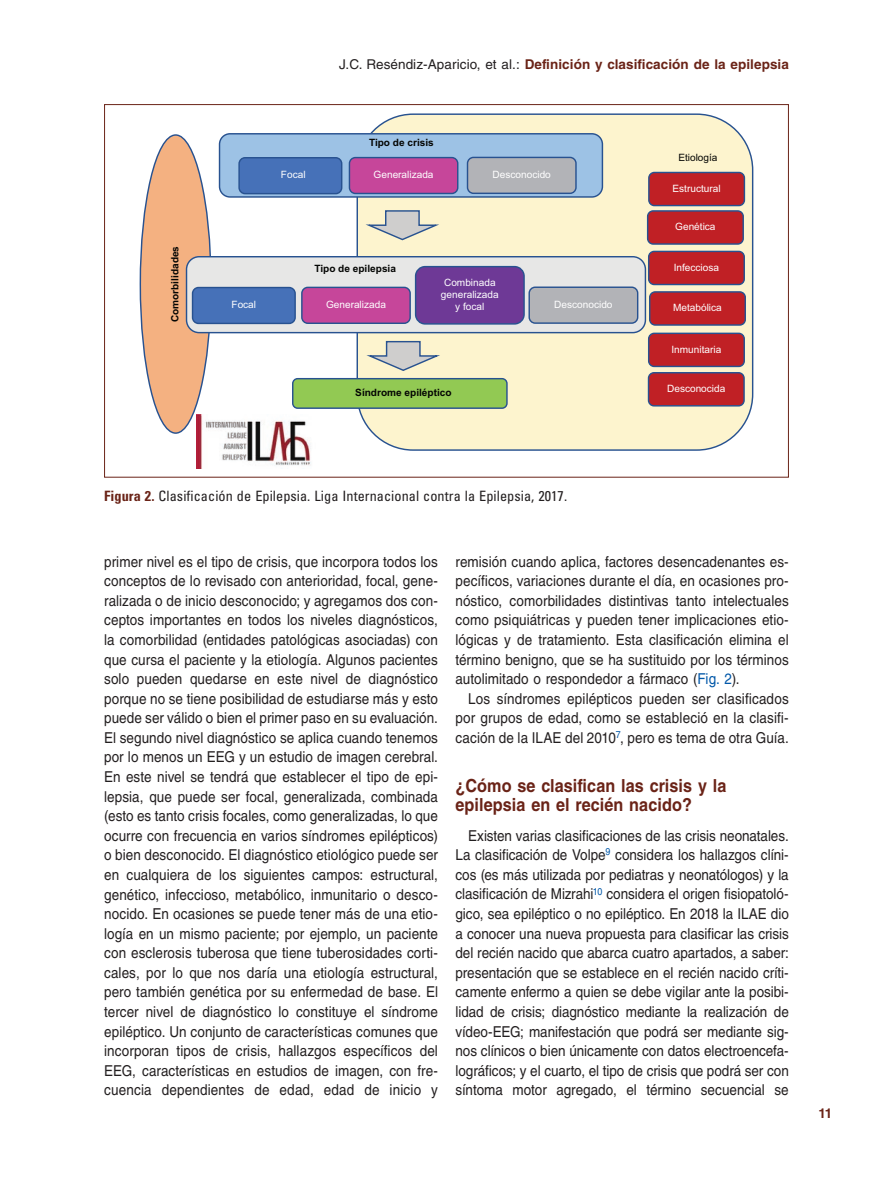
<style>
.page{position:relative;width:893px;height:1191px;background:#fff}
.page>*{position:absolute;margin:0;border:0;box-sizing:border-box;transform-origin:0 0}
.t1{font:700 18px/19.5px "Helvetica LT Std";letter-spacing:.005em;color:#6a2317;scale:.9 1}
.t2{font:15px/19.6px "Helvetica LT Std";letter-spacing:.005em;color:#231f20;text-align:justify;scale:.9 1}
.t3{font:condensed 14.25px "Univers LT Std";letter-spacing:.005em;color:#231f20}
.t4{font:700 13.5px "Helvetica LT Std";letter-spacing:.005em;color:#6a2317}
.t5{font:10.05px/12.1px "Arial";color:#fff;text-align:center}
.t6{font:700 10.05px "Arial";color:#040503}
.t7{font:10.05px "Arial";color:#040503}
.s1{font-weight:400;color:#231f20}
.s2{font-weight:700;color:#6a2317}
.s3{color:#0157a8}
</style>
<div class="page">
<img style="left:196px;top:414px;width:115px;height:54px">
<div style="left:140px;top:135px;width:71px;height:298px;background:#f4b181;border-radius:50%"></div>
<div style="left:357px;top:114px;width:396px;height:336px;background:#fdf4ce;border-radius:56px"></div>
<div style="left:649px;top:172px;width:95px;height:33px;background:#c02025;border-radius:6px"></div>
<div style="left:648px;top:172px;width:97px;height:34px;border:1px solid #285290;border-radius:6px"></div>
<div style="left:648px;top:211px;width:95px;height:33px;background:#c02025;border-radius:6px"></div>
<div style="left:647px;top:210px;width:97px;height:35px;border:1px solid #285290;border-radius:6px"></div>
<div style="left:649px;top:251px;width:95px;height:33px;background:#c02025;border-radius:6px"></div>
<div style="left:648px;top:251px;width:97px;height:34px;border:1px solid #285290;border-radius:6px"></div>
<div style="left:650px;top:292px;width:95px;height:33px;background:#c02025;border-radius:6px"></div>
<div style="left:649px;top:291px;width:97px;height:35px;border:1px solid #285290;border-radius:6px"></div>
<div style="left:649px;top:333px;width:95px;height:33px;background:#c02025;border-radius:6px"></div>
<div style="left:648px;top:332px;width:97px;height:35px;border:1px solid #285290;border-radius:6px"></div>
<div style="left:648px;top:373px;width:96px;height:33px;background:#c02025;border-radius:6px"></div>
<div style="left:648px;top:372px;width:97px;height:34px;border:1px solid #285290;border-radius:6px"></div>
<div style="left:220px;top:134px;width:382px;height:63px;background:#9dc2e5;border-radius:11px"></div>
<div style="left:219px;top:133px;width:384px;height:65px;border:1px solid #285290;border-radius:11px"></div>
<div style="left:239px;top:158px;width:103px;height:36px;background:#4671b8;border-radius:6px"></div>
<div style="left:238px;top:157px;width:104px;height:37px;border:1px solid #285290;border-radius:6px"></div>
<div style="left:349px;top:158px;width:109px;height:35px;background:#c6469a;border-radius:6px"></div>
<div style="left:349px;top:157px;width:109px;height:37px;border:1px solid #285290;border-radius:6px"></div>
<div style="left:467px;top:157px;width:109px;height:36px;background:#b2b3b7;border-radius:6px"></div>
<div style="left:467px;top:157px;width:110px;height:37px;border:1px solid #285290;border-radius:6px"></div>
<div style="left:187px;top:257px;width:458px;height:76px;background:#e7e7e6;border-radius:13px"></div>
<div style="left:186px;top:256px;width:460px;height:77px;border:1px solid #285290;border-radius:13px"></div>
<div style="left:193px;top:287px;width:102px;height:36px;background:#4671b8;border-radius:6px"></div>
<div style="left:192px;top:287px;width:104px;height:37px;border:1px solid #285290;border-radius:6px"></div>
<div style="left:302px;top:287px;width:108px;height:36px;background:#c6469a;border-radius:6px"></div>
<div style="left:301px;top:287px;width:110px;height:37px;border:1px solid #285290;border-radius:6px"></div>
<div style="left:529px;top:287px;width:109px;height:36px;background:#b2b3b7;border-radius:6px"></div>
<div style="left:528px;top:286px;width:110px;height:38px;border:1px solid #285290;border-radius:6px"></div>
<div style="left:416px;top:267px;width:108px;height:57px;background:#6e3996;border-radius:10px"></div>
<div style="left:415px;top:266px;width:110px;height:59px;border:1px solid #285290;border-radius:10px"></div>
<div style="left:293px;top:379px;width:214px;height:29px;background:#92c953;border-radius:5px"></div>
<div style="left:292px;top:378px;width:216px;height:31px;border:1px solid #285290;border-radius:5px"></div>
<svg style="left:367px;top:210px;width:72px;height:31px"></svg>
<svg style="left:368px;top:340px;width:72px;height:31px"></svg>
<p class="t6" style="left:168px;top:322px;width:78px;rotate:-90deg">Comorbilidades</p>
<p class="t4" style="left:339px;top:56px;width:451px"><span class="s1">J.C. Reséndiz-Aparicio, et al.:</span> Definición y clasificación de la epilepsia</p>
<p class="t6" style="left:369px;top:136px;width:66px">Tipo de crisis</p>
<p class="t5" style="left:281px;top:169px;width:26px">Focal</p>
<p class="t5" style="left:374px;top:169px;width:61px">Generalizada</p>
<p class="t5" style="left:493px;top:169px;width:60px">Desconocido</p>
<p class="t6" style="left:314px;top:262px;width:83px">Tipo de epilepsia</p>
<p class="t5" style="left:231px;top:299px;width:26px">Focal</p>
<p class="t5" style="left:326px;top:298px;width:61px">Generalizada</p>
<p class="t5" style="left:441px;top:276px;width:59px">Combinada generalizada y focal</p>
<p class="t6" style="left:355px;top:386px;width:98px">Síndrome epiléptico</p>
<p class="t5" style="left:554px;top:298px;width:60px">Desconocido</p>
<p class="t7" style="left:678px;top:151px;width:41px">Etiología</p>
<p class="t5" style="left:672px;top:182px;width:50px">Estructural</p>
<p class="t5" style="left:675px;top:221px;width:42px">Genética</p>
<p class="t5" style="left:674px;top:261px;width:47px">Infecciosa</p>
<p class="t5" style="left:673px;top:302px;width:50px">Metabólica</p>
<p class="t5" style="left:671px;top:343px;width:51px">Inmunitaria</p>
<p class="t5" style="left:667px;top:382px;width:60px">Desconocida</p>
<p class="t3" style="left:104px;top:486px;width:464px"><span class="s2">Figura 2.</span> Clasificación de Epilepsia. Liga Internacional contra la Epilepsia, 2017.</p>
<p class="t2" style="left:104px;top:551px;width:372px">primer nivel es el tipo de crisis, que incorpora todos los conceptos de lo revisado con anterioridad, focal, gene&shy;ralizada o de inicio desconocido; y agregamos dos con&shy;ceptos importantes en todos los niveles diagnósticos, la comorbilidad (entidades patológicas asociadas) con que cursa el paciente y la etiología. Algunos pacientes solo pueden quedarse en este nivel de diagnóstico porque no se tiene posibilidad de estudiarse más y esto puede ser válido o bien el primer paso en su evaluación.<br>El segundo nivel diagnóstico se aplica cuando tenemos por lo menos un EEG y un estudio de imagen cerebral.<br>En este nivel se tendrá que establecer el tipo de epi&shy;lepsia, que puede ser focal, generalizada, combinada (esto es tanto crisis focales, como generalizadas, lo que ocurre con frecuencia en varios síndromes epilépticos) o bien desconocido. El diagnóstico etiológico puede ser en cualquiera de los siguientes campos: estructural, genético, infeccioso, metabólico, inmunitario o desco&shy;nocido. En ocasiones se puede tener más de una etio&shy;logía en un mismo paciente; por ejemplo, un paciente con esclerosis tuberosa que tiene tuberosidades corti&shy;cales, por lo que nos daría una etiología estructural, pero también genética por su enfermedad de base. El tercer nivel de diagnóstico lo constituye el síndrome epiléptico. Un conjunto de características comunes que incorporan tipos de crisis, hallazgos específicos del EEG, características en estudios de imagen, con fre&shy;cuencia dependientes de edad, edad de inicio y</p>
<p class="t2" style="left:455px;top:551px;width:372px">remisión cuando aplica, factores desencadenantes es&shy;pecíficos, variaciones durante el día, en ocasiones pro&shy;nóstico, comorbilidades distintivas tanto intelectuales como psiquiátricas y pueden tener implicaciones etio&shy;lógicas y de tratamiento. Esta clasificación elimina el término benigno, que se ha sustituido por los términos autolimitado o respondedor a fármaco (<span class="s3">Fig. 2</span>).</p>
<p class="t2" style="left:455px;top:688px;width:372px;text-indent:13px">Los síndromes epilépticos pueden ser clasificados por grupos de edad, como se estableció en la clasifi&shy;cación de la ILAE del 2010<sup>7</sup>, pero es tema de otra Guía.</p>
<p class="t1" style="left:455px;top:775px;width:303px">¿Cómo se clasifican las crisis y la epilepsia en el recién nacido?</p>
<p class="t2" style="left:455px;top:825px;width:372px;text-indent:13px">Existen varias clasificaciones de las crisis neonatales.<br>La clasificación de Volpe<sup>9</sup> considera los hallazgos clíni&shy;cos (es más utilizada por pediatras y neonatólogos) y la clasificación de Mizrahi<sup>10</sup> considera el origen fisiopatoló&shy;gico, sea epiléptico o no epiléptico. En 2018 la ILAE dio a conocer una nueva propuesta para clasificar las crisis del recién nacido que abarca cuatro apartados, a saber: presentación que se establece en el recién nacido críti&shy;camente enfermo a quien se debe vigilar ante la posibi&shy;lidad de crisis; diagnóstico mediante la realización de vídeo-EEG; manifestación que podrá ser mediante sig&shy;nos clínicos o bien únicamente con datos electroencefa&shy;lográficos; y el cuarto, el tipo de crisis que podrá ser con síntoma motor agregado, el término secuencial se</p>
<p class="t4" style="left:819px;top:1104px;width:15px">11</p>
</div>
